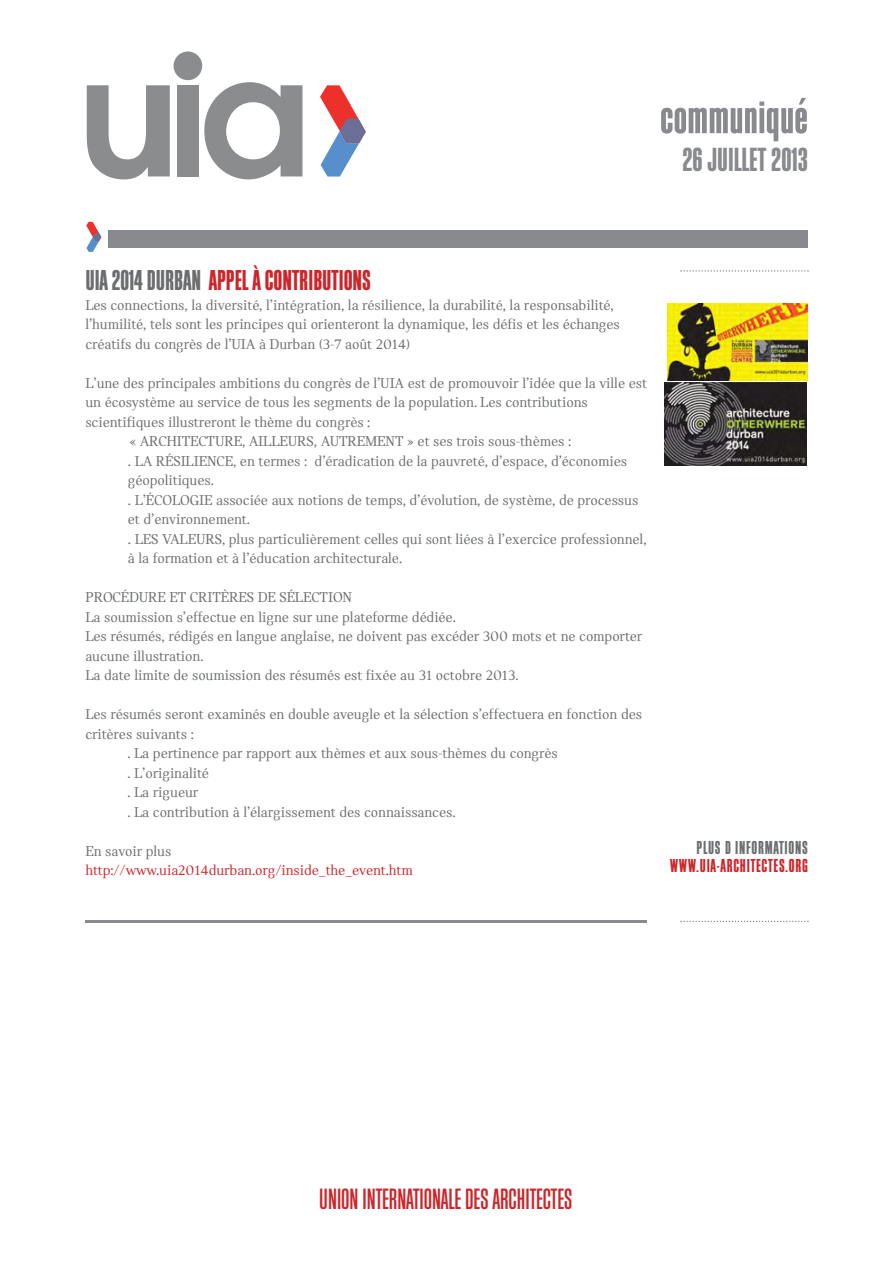
<style>
.page{position:relative;width:893px;height:1263px;background:#fff}
.page>*{position:absolute;margin:0;border:0;box-sizing:border-box;transform-origin:0 0}
.t1{font:53.1px "Block Gothic Bold Extra Cond";color:#888a8d}
.t2{font:34.95px "Block Gothic Bold Extra Cond";color:#888a8d}
.t3{font:30.6px "Block Gothic Medium Extra Cond";color:#cc262b}
.t4{font:30px "Block Gothic Bold Extra Cond";color:#cc262b}
.t5{font:19.5px "Block Gothic Bold Extra Cond";letter-spacing:.04em;color:#cc262b}
.t6{font:19.5px "Block Gothic Bold Extra Cond";letter-spacing:.04em;color:#6b6d6f}
.t7{font:15px/19.5px "Catalog";letter-spacing:-.01em;color:#6b6d6f}
.t8{font:15px "Catalog";letter-spacing:-.01em;color:#cc262b}
.s1{color:#6b6d6f}
</style>
<div class="page">
<div style="left:174px;top:52px;width:28px;height:28px;background:#8a8c8e;border-radius:50%"></div>
<svg style="left:320px;top:85px;width:46px;height:92px"></svg>
<svg style="left:87px;top:85px;width:83px;height:94px"></svg>
<div style="left:177px;top:85px;width:22px;height:91px;background:#8a8c8e"></div>
<svg style="left:204px;top:82px;width:98px;height:97px"></svg>
<svg style="left:86px;top:222px;width:15px;height:30px"></svg>
<div style="left:109px;top:231px;width:699px;height:17px;background:#888a8d"></div>
<hr style="left:85px;top:921px;width:562px;height:2px;background:#888a8d">
<svg style="left:680px;top:270px;width:129px;height:2px"></svg>
<svg style="left:680px;top:921px;width:129px;height:1px"></svg>
<img style="left:667px;top:303px;width:141px;height:77px">
<img style="left:664px;top:383px;width:142px;height:83px">
<h1 class="t1" style="left:660px;top:98px;width:149px">communiqué</h1>
<h2 class="t2" style="left:682px;top:148px;width:127px">26 JUILLET 2013</h2>
<h3 class="t4" style="left:85px;top:270px;width:287px"><span class="s1">UIA 2014 DURBAN</span> APPEL À CONTRIBUTIONS</h3>
<p class="t7" style="left:85px;top:296px;width:536px">Les connections, la diversité, l’intégration, la résilience, la durabilité, la responsabilité, l’humilité, tels sont les principes qui orienteront la dynamique, les défis et les échanges créatifs du congrès de l’UIA à Durban (3-7 août 2014)</p>
<p class="t7" style="left:85px;top:374px;width:563px">L’une des principales ambitions du congrès de l’UIA est de promouvoir l’idée que la ville est</p>
<p class="t7" style="left:85px;top:394px;width:504px">un écosystème au service de tous les segments de la population. Les contributions</p>
<p class="t7" style="left:85px;top:413px;width:287px">scientifiques illustreront le thème du congrès :</p>
<p class="t7" style="left:129px;top:433px;width:443px">« ARCHITECTURE, AILLEURS, AUTREMENT » et ses trois sous-thèmes :</p>
<p class="t7" style="left:128px;top:452px;width:501px">. LA RÉSILIENCE, en termes : d’éradication de la pauvreté, d’espace, d’économies</p>
<p class="t7" style="left:128px;top:472px;width:87px">géopolitiques.</p>
<p class="t7" style="left:128px;top:491px;width:512px">. L’ÉCOLOGIE associée aux notions de temps, d’évolution, de système, de processus</p>
<p class="t7" style="left:128px;top:511px;width:124px">et d’environnement.</p>
<p class="t7" style="left:128px;top:530px;width:520px">. LES VALEURS, plus particulièrement celles qui sont liées à l’exercice professionnel,</p>
<p class="t7" style="left:128px;top:550px;width:276px">à la formation et à l’éducation architecturale.</p>
<p class="t7" style="left:85px;top:589px;width:558px">PROCÉDURE ET CRITÈRES DE SÉLECTION<br>La soumission s’effectue en ligne sur une plateforme dédiée.<br>Les résumés, rédigés en langue anglaise, ne doivent pas excéder 300 mots et ne comporter aucune illustration.<br>La date limite de soumission des résumés est fixée au 31 octobre 2013.</p>
<p class="t7" style="left:85px;top:706px;width:558px">Les résumés seront examinés en double aveugle et la sélection s’effectuera en fonction des</p>
<p class="t7" style="left:85px;top:725px;width:110px">critères suivants :</p>
<p class="t7" style="left:127px;top:745px;width:432px">. La pertinence par rapport aux thèmes et aux sous-thèmes du congrès</p>
<p class="t7" style="left:127px;top:764px;width:83px">. L’originalité</p>
<p class="t7" style="left:127px;top:784px;width:73px">. La rigueur</p>
<p class="t7" style="left:127px;top:803px;width:330px">. La contribution à l’élargissement des connaissances.</p>
<p class="t7" style="left:85px;top:842px;width:88px">En savoir plus</p>
<p class="t8" style="left:85px;top:865px;width:329px">http://www.uia2014durban.org/inside_the_event.htm</p>
<h3 class="t6" style="left:697px;top:841px;width:113px">PLUS D INFORMATIONS</h3>
<h3 class="t5" style="left:670px;top:859px;width:139px">WWW.UIA-ARCHITECTES.ORG</h3>
<h3 class="t3" style="left:319px;top:1188px;width:255px">UNION INTERNATIONALE DES ARCHITECTES</h3>
</div>
